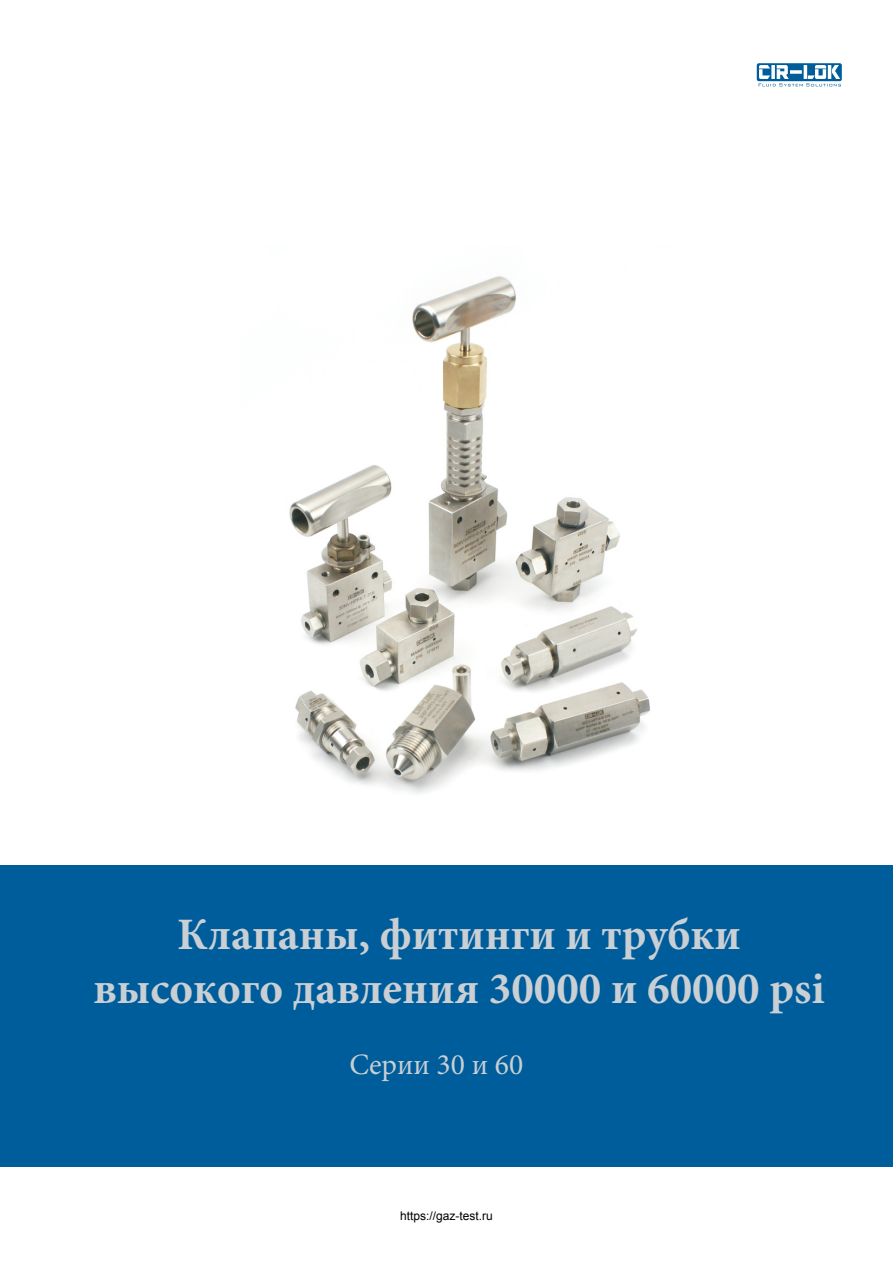
<style>
.page{position:relative;width:893px;height:1263px;background:#fff}
.page>*{position:absolute;margin:0;border:0;box-sizing:border-box;transform-origin:0 0}
.t1{font:700 45px/54px "Minion Pro";color:#c9cfd3;text-align:center}
.t2{font:29.55px "Minion Pro";color:#c9cfd3}
.t3{font:12px "Arial";color:#000}
</style>
<div class="page">
<img style="left:289px;top:276px;width:361px;height:518px">
<div style="left:0;top:865px;width:893px;height:302px;background:#005d9c"></div>
<div style="left:757px;top:63px;width:85px;height:18px;background:#005d9c;border-radius:2px"></div>
<svg style="left:759px;top:65px;width:82px;height:21px"></svg>
<p class="t1" style="left:93px;top:906px;width:733px">Клапаны, фитинги и трубки высокого давления 30000 и 60000 psi</p>
<p class="t2" style="left:349px;top:1045px;width:175px">Серии 30 и 60</p>
<p class="t3" style="left:400px;top:1207px;width:94px">https://gaz-test.ru</p>
</div>
